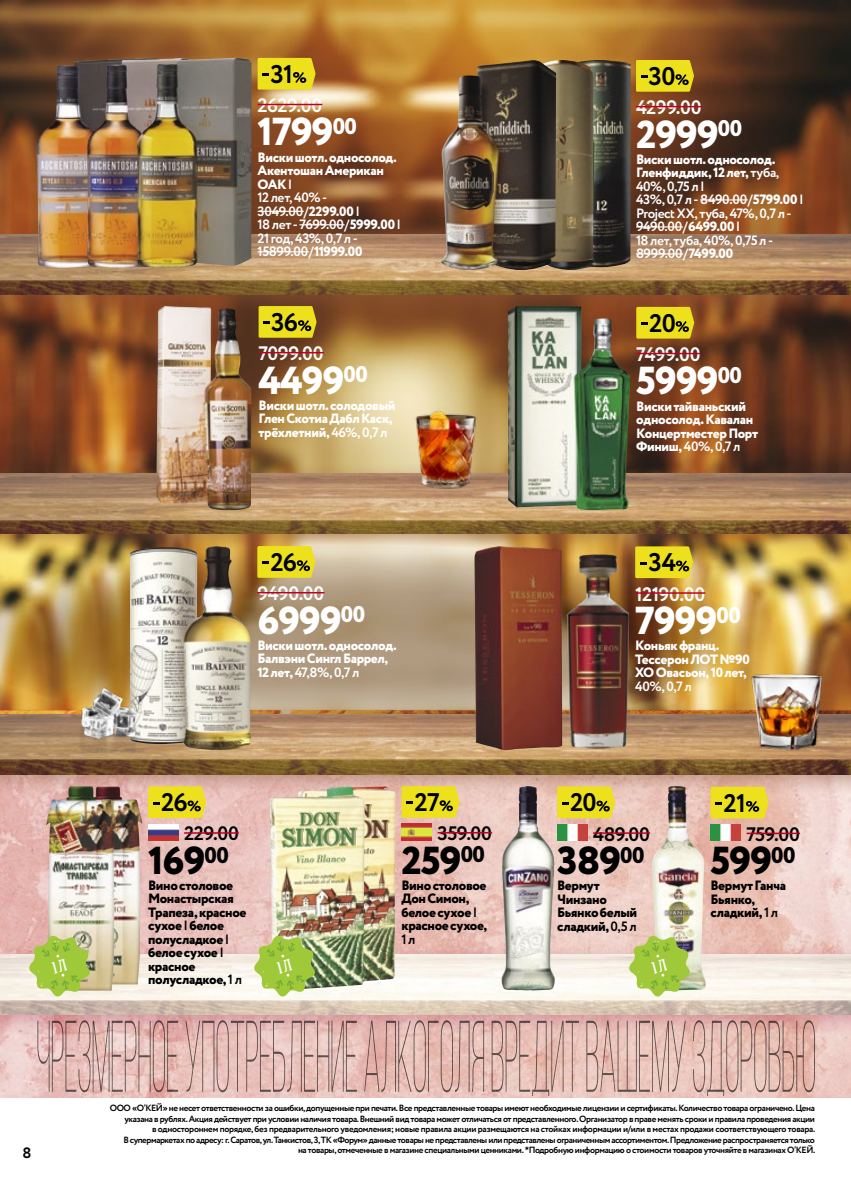
<style>
.page{position:relative;width:851px;height:1178px;background:#fff}
.page>*{position:absolute;margin:0;border:0;box-sizing:border-box;transform-origin:0 0}
.t1{font:800 39px "Circe";letter-spacing:-.025em;color:#fff}
.t2{font:800 39px "Circe";letter-spacing:-.025em;color:#000}
.t3{font:700 25.5px "Circe";letter-spacing:-.03em;color:#000}
.t4{font:700 19.5px "Circe";letter-spacing:-.025em;color:#fff}
.t5{font:700 19.5px "Circe";letter-spacing:-.025em;color:#000}
.t6{font:700 15px "Circe";color:#000}
.t7{font:800 13.5px/13.5px "Circe";letter-spacing:-.025em;color:#fff}
.t8{font:800 13.5px/13.5px "Circe";letter-spacing:-.025em;color:#000}
.t9{font:700 13.5px/13.5px "Circe";letter-spacing:-.025em;color:#fff}
.t10{font:700 13.5px "Circe";color:#000}
.t11{font:700 9px/10.5px "Circe";letter-spacing:-.045em;color:#000;text-align:right}
.s1{font-weight:700}
.s2{font-weight:800}
.s3{font-family:"DIN Pro"}
</style>
<div class="page">
<img style="left:0;top:797px;width:850px;height:301px">
<img style="left:0;top:0;width:850px;height:702px">
<div style="left:0;top:942px;width:850px;height:95px;background:#a6325a;opacity:.35"></div>
<img style="left:0;top:557px;width:749px;height:145px">
<div style="left:0;top:222px;width:850px;height:95px;background:#8d563b;opacity:.5"></div>
<img style="left:0;top:234px;width:850px;height:60px">
<div style="left:0;top:462px;width:850px;height:95px;background:#8d563b;opacity:.5"></div>
<img style="left:0;top:474px;width:850px;height:60px">
<div style="left:0;top:702px;width:850px;height:95px;background:#8d563b;opacity:.5"></div>
<img style="left:36px;top:58px;width:51px;height:210px">
<hr style="left:700px;top:199px;width:47px;height:1px;background:#fff">
<hr style="left:636px;top:226px;width:46px;height:1px;background:#fff">
<hr style="left:636px;top:253px;width:47px;height:1px;background:#fff">
<hr style="left:636px;top:106px;width:65px;height:1px;background:#be0027">
<svg style="left:636px;top:60px;width:57px;height:32px;background:#ddcf1a"></svg>
<img style="left:556px;top:60px;width:74px;height:211px">
<img style="left:556px;top:60px;width:37px;height:210px">
<img style="left:440px;top:60px;width:116px;height:211px">
<img style="left:87px;top:58px;width:50px;height:210px">
<img style="left:137px;top:58px;width:114px;height:210px">
<hr style="left:257px;top:211px;width:47px;height:1px;background:#fff">
<hr style="left:299px;top:224px;width:45px;height:1px;background:#fff">
<hr style="left:257px;top:251px;width:52px;height:1px;background:#fff">
<hr style="left:257px;top:104px;width:65px;height:1px;background:#be0027">
<svg style="left:257px;top:58px;width:58px;height:32px;background:#ded01c"></svg>
<img style="left:156px;top:306px;width:95px;height:204px">
<hr style="left:258px;top:352px;width:66px;height:1px;background:#be0027">
<svg style="left:258px;top:306px;width:58px;height:32px;background:#dacd1a"></svg>
<img style="left:507px;top:306px;width:123px;height:204px">
<hr style="left:636px;top:353px;width:64px;height:1px;background:#be0027">
<svg style="left:636px;top:307px;width:58px;height:32px;background:#dccd1a"></svg>
<img style="left:412px;top:407px;width:66px;height:83px">
<img style="left:474px;top:546px;width:155px;height:204px">
<hr style="left:635px;top:592px;width:70px;height:2px;background:#be0027">
<svg style="left:635px;top:546px;width:58px;height:32px;background:#ddd01c"></svg>
<img style="left:746px;top:668px;width:82px;height:86px">
<img style="left:130px;top:546px;width:121px;height:204px">
<hr style="left:257px;top:592px;width:67px;height:1px;background:#be0027">
<svg style="left:257px;top:546px;width:58px;height:32px;background:#dfd21f"></svg>
<img style="left:68px;top:665px;width:76px;height:87px">
<img style="left:365px;top:786px;width:30px;height:199px">
<img style="left:269px;top:786px;width:96px;height:204px">
<hr style="left:437px;top:832px;width:55px;height:1px;background:#be0027">
<svg style="left:401px;top:786px;width:58px;height:32px;background:#e1d321"></svg>
<img style="left:401px;top:824px;width:30px;height:16px">
<img style="left:501px;top:786px;width:53px;height:204px">
<hr style="left:593px;top:832px;width:57px;height:2px;background:#be0027">
<svg style="left:557px;top:786px;width:58px;height:32px;background:#e1d322"></svg>
<img style="left:557px;top:824px;width:30px;height:17px">
<img style="left:652px;top:786px;width:53px;height:205px">
<hr style="left:746px;top:833px;width:53px;height:1px;background:#be0027">
<svg style="left:710px;top:787px;width:58px;height:31px;background:#e0d31f"></svg>
<img style="left:710px;top:824px;width:30px;height:17px">
<img style="left:116px;top:786px;width:26px;height:198px">
<img style="left:46px;top:786px;width:70px;height:205px">
<hr style="left:184px;top:832px;width:55px;height:2px;background:#be0027">
<svg style="left:148px;top:786px;width:58px;height:32px;background:#e1d322"></svg>
<img style="left:148px;top:824px;width:30px;height:16px">
<svg style="left:37px;top:1020px;width:777px;height:76px;background:#d6b0aa"></svg>
<svg style="left:29px;top:935px;width:62px;height:62px;background:#b2c966"></svg>
<svg style="left:254px;top:935px;width:62px;height:62px;background:#afca66"></svg>
<svg style="left:628px;top:935px;width:62px;height:62px;background:#b2cb6b"></svg>
<h3 class="t6" style="left:22px;top:1142px;width:11px">8</h3>
<h2 class="t3" style="left:270px;top:57px;width:24px">31</h2>
<h3 class="t4" style="left:257px;top:92px;width:66px">2629.00</h3>
<h1 class="t1" style="left:257px;top:106px;width:101px">1799<sup>00</sup></h1>
<h3 class="t7" style="left:257px;top:151px;width:145px">Виски шотл. односолод.<br>Акентошан Американ<br>ОАК <span class="s1">|<br>12 лет, 40% -<br>3049.00/</span>2299.00 <span class="s1">|<br>18 лет - 7699.00/</span>5999.00 <span class="s1">|<br>21 год, 43%, 0,7 л -<br>15899.00/</span>11999.00</h3>
<h2 class="t3" style="left:271px;top:305px;width:28px">36</h2>
<h3 class="t4" style="left:258px;top:340px;width:67px">7099.00</h3>
<h1 class="t1" style="left:258px;top:354px;width:111px">4499<sup>00</sup></h1>
<h3 class="t7" style="left:258px;top:399px;width:138px">Виски шотл. солодовый<br>Глен Скотиа Дабл Каск, трёхлетний, <span class="s1">46%, 0,7 л</span></h3>
<h2 class="t3" style="left:270px;top:545px;width:28px">26</h2>
<h3 class="t4" style="left:257px;top:580px;width:69px">9490.00</h3>
<h1 class="t1" style="left:257px;top:594px;width:109px">6999<sup>00</sup></h1>
<h3 class="t7" style="left:257px;top:639px;width:141px">Виски шотл. односолод.<br>Балвэни Сингл Баррел,<br>12 лет, <span class="s1">47,8%, 0,7 л</span></h3>
<h2 class="t3" style="left:161px;top:785px;width:28px">26</h2>
<h3 class="t5" style="left:184px;top:821px;width:56px">229.00</h3>
<h1 class="t2" style="left:148px;top:834px;width:82px">169<sup>00</sup></h1>
<h3 class="t8" style="left:148px;top:879px;width:100px">Вино столовое<br>Монастырская<br>Трапеза, красное сухое <span class="s1">|</span> белое полусладкое <span class="s1">| </span>белое сухое <span class="s1">| </span>красное полусладкое, <span class="s1">1 л</span></h3>
<h2 class="t3" style="left:414px;top:785px;width:27px">27</h2>
<h3 class="t5" style="left:437px;top:820px;width:56px">359.00</h3>
<h1 class="t2" style="left:401px;top:834px;width:85px">259<sup>00</sup></h1>
<h3 class="t8" style="left:401px;top:879px;width:87px">Вино столовое<br>Дон Симон, белое сухое <span class="s1">| </span>красное сухое,</h3>
<h3 class="t10" style="left:401px;top:930px;width:16px">1 л</h3>
<h2 class="t3" style="left:648px;top:59px;width:29px">30</h2>
<h3 class="t4" style="left:636px;top:94px;width:67px">4299.00</h3>
<h1 class="t1" style="left:636px;top:108px;width:108px">2999<sup>00</sup></h1>
<h3 class="t9" style="left:636px;top:153px;width:169px"><span class="s2">Виски шотл. односолод.<br>Гленфиддик, 12 лет,</span> туба,<br>40%, 0,75 л |<br>43%, 0,7 л - 8490.00/<span class="s2">5799.00</span> |<br>Project XX, туба, 47%, 0,7 л -<br>9490.00/<span class="s2">6499.00</span> |<br>18 лет, туба, 40%, 0,75 л -<br>8999.00/<span class="s2">7499.00</span></h3>
<h2 class="t3" style="left:649px;top:306px;width:28px">20</h2>
<h3 class="t4" style="left:636px;top:341px;width:66px">7499.00</h3>
<h1 class="t1" style="left:636px;top:355px;width:107px">5999<sup>00</sup></h1>
<h3 class="t7" style="left:636px;top:400px;width:123px">Виски тайваньский односолод. Кавалан<br>Концертместер Порт<br>Финиш, <span class="s1">40%, 0,7 л</span></h3>
<h2 class="t3" style="left:648px;top:545px;width:29px">34</h2>
<h3 class="t4" style="left:635px;top:581px;width:71px">12190.00</h3>
<h1 class="t1" style="left:635px;top:594px;width:107px">7999<sup>00</sup></h1>
<h3 class="t7" style="left:635px;top:639px;width:116px">Коньяк франц.<br>Тессерон ЛОТ №90<br>ХО Овасьон, 10 лет,</h3>
<h3 class="t9" style="left:635px;top:680px;width:58px">40%, 0,7 л</h3>
<h2 class="t3" style="left:570px;top:785px;width:28px">20</h2>
<h2 class="t3" style="left:723px;top:786px;width:24px">21</h2>
<h3 class="t5" style="left:593px;top:821px;width:58px">489.00</h3>
<h1 class="t2" style="left:557px;top:834px;width:89px">389<sup>00</sup></h1>
<h3 class="t8" style="left:557px;top:879px;width:82px">Вермут<br>Чинзано<br>Бьянко белый сладкий, <span class="s1">0,5 л</span></h3>
<h3 class="t5" style="left:746px;top:821px;width:55px">759.00</h3>
<h1 class="t2" style="left:710px;top:834px;width:86px">599<sup>00</sup></h1>
<h3 class="t8" style="left:710px;top:880px;width:77px">Вермут Ганча<br>Бьянко, сладкий, <span class="s1">1 л</span></h3>
<p class="t11" style="left:110px;top:1103px;width:707px">ООО «О’КЕЙ» не несет ответственности за ошибки, допущенные при печати. Все представленные товары имеют необходимые лицензии и сертификаты. Количество товара ограничено. Цена указана в рублях. Акция действует при условии наличия товара. Внешний вид товара может отличаться от представленного. Организатор в праве менять сроки и правила проведения акции<br>в одностороннем порядке, без предварительного уведомления; новые правила акции размещаются на стойках информации и/или в местах продажи соответствующего товара.<br>В супермаркетах по адресу: г. Саратов, ул. Танкистов, 3, ТК «Форум» данные товары не представлены или представлены ограниченным ассортиментом. Предложение распространяется только<br>на товары, отмеченные в магазине специальными ценниками. <span class="s3">*</span>Подробную информацию о стоимости товаров уточняйте в магазинах О’КЕЙ.</p>
</div>
